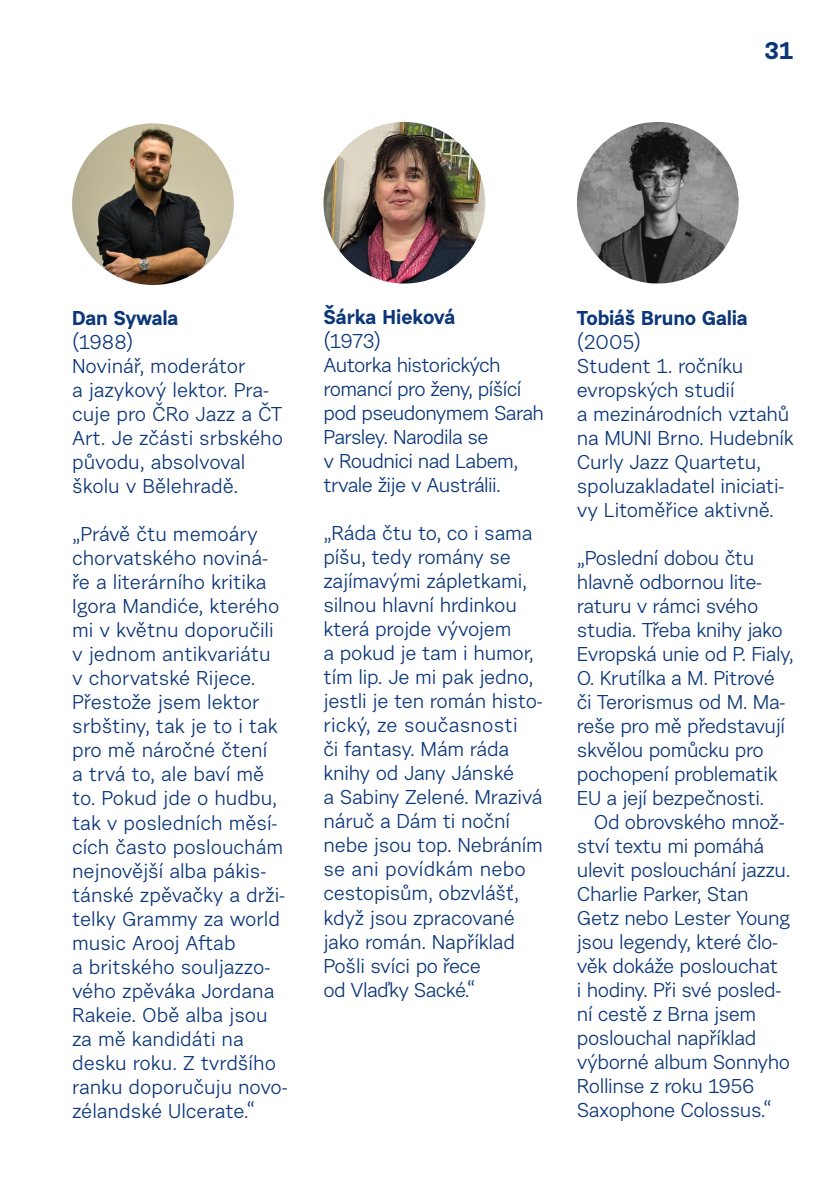
<style>
.page{position:relative;width:840px;height:1191px;background:#fff}
.page>*{position:absolute;margin:0;border:0;box-sizing:border-box;transform-origin:0 0}
.t1{font:700 24px "Urban Grotesk Re Bo";color:#0b3678}
.t2{font:20px/24px "Urban Grotesk Re Bo";letter-spacing:-.01em;color:#0b3678}
.t3{font:20px/24px "Urban Grotesk Re Bo";letter-spacing:-.03em;color:#0b3678}
.t4{font:700 20px/24px "Urban Grotesk Re Bo";letter-spacing:-.01em;color:#0b3678}
.s1{font-weight:400}
</style>
<div class="page">
<img style="left:72px;top:123px;width:162px;height:162px;border-radius:81px">
<img style="left:323px;top:122px;width:162px;height:161px;border-radius:81px">
<img style="left:576px;top:122px;width:162px;height:161px;border-radius:79px">
<p class="t1" style="left:764px;top:35px;width:30px">31</p>
<p class="t4" style="left:72px;top:306px;width:108px">Dan Sywala</p>
<p class="t2" style="left:72px;top:330px;width:63px">(1988)</p>
<p class="t2" style="left:72px;top:354px;width:212px">Novinář, moderátor<br>a jazykový lektor. Pra&shy;cuje pro ČRo Jazz a ČT<br>Art. Je zčásti srbského původu, absolvoval školu v Bělehradě.</p>
<p class="t2" style="left:72px;top:522px;width:217px">„Právě čtu memoáry chorvatského noviná&shy;ře a literárního kritika<br>Igora Mandiće, kterého mi v květnu doporučili v jednom antikvariátu<br>v chorvatské Rijece.<br>Přestože jsem lektor srbštiny, tak je to i tak pro mě náročné čtení<br>a trvá to, ale baví mě to. Pokud jde o hudbu, tak v posledních měsí&shy;cích často poslouchám nejnovější alba pákis&shy;tánské zpěvačky a drži&shy;telky Grammy za world music Arooj Aftab<br>a britského souljazzo&shy;vého zpěváka Jordana<br>Rakeie. Obě alba jsou za mě kandidáti na desku roku. Z tvrdšího ranku doporučuju novo&shy;zélandské Ulcerate.“</p>
<p class="t4" style="left:323px;top:305px;width:133px">Šárka Hieková <span class="s1">(1973)</span></p>
<p class="t3" style="left:323px;top:353px;width:222px">Autorka historických romancí pro ženy, píšící pod pseudonymem Sarah<br>Parsley. Narodila se<br>v Roudnici nad Labem, trvale žije v Austrálii.</p>
<p class="t2" style="left:323px;top:521px;width:221px">„Ráda čtu to, co i sama píšu, tedy romány se zajímavými zápletkami, silnou hlavní hrdinkou která projde vývojem<br>a pokud je tam i humor, tím lip. Je mi pak jedno, jestli je ten román histo&shy;rický, ze současnosti<br>či fantasy. Mám ráda knihy od Jany Jánské<br>a Sabiny Zelené. Mrazivá náruč a Dám ti noční nebe jsou top. Nebráním se ani povídkám nebo cestopisům, obzvlášť, když jsou zpracované jako román. Například<br>Pošli svíci po řece<br>od Vlaďky Sacké.“</p>
<p class="t4" style="left:576px;top:305px;width:172px">Tobiáš Bruno Galia</p>
<p class="t2" style="left:576px;top:330px;width:66px">(2005)</p>
<p class="t2" style="left:576px;top:354px;width:218px">Student 1. ročníku evropských studií<br>a mezinárodních vztahů na MUNI Brno. Hudebník<br>Curly Jazz Quartetu, spoluzakladatel iniciati&shy;vy Litoměřice aktivně.</p>
<p class="t2" style="left:576px;top:546px;width:218px">„Poslední dobou čtu hlavně odbornou lite&shy;raturu v rámci svého studia. Třeba knihy jako<br>Evropská unie od P. Fialy,<br>O. Krutílka a M. Pitrové či Terorismus od M. Ma&shy;reše pro mě představují skvělou pomůcku pro pochopení problematik<br>EU a její bezpečnosti.</p>
<p class="t2" style="left:576px;top:810px;width:215px;text-indent:17px">Od obrovského množ&shy;ství textu mi pomáhá ulevit poslouchání jazzu.<br>Charlie Parker, Stan<br>Getz nebo Lester Young jsou legendy, které člo&shy;věk dokáže poslouchat<br>i hodiny. Při své posled&shy;ní cestě z Brna jsem poslouchal například výborné album Sonnyho<br>Rollinse z roku 1956<br>Saxophone Colossus.“</p>
</div>
